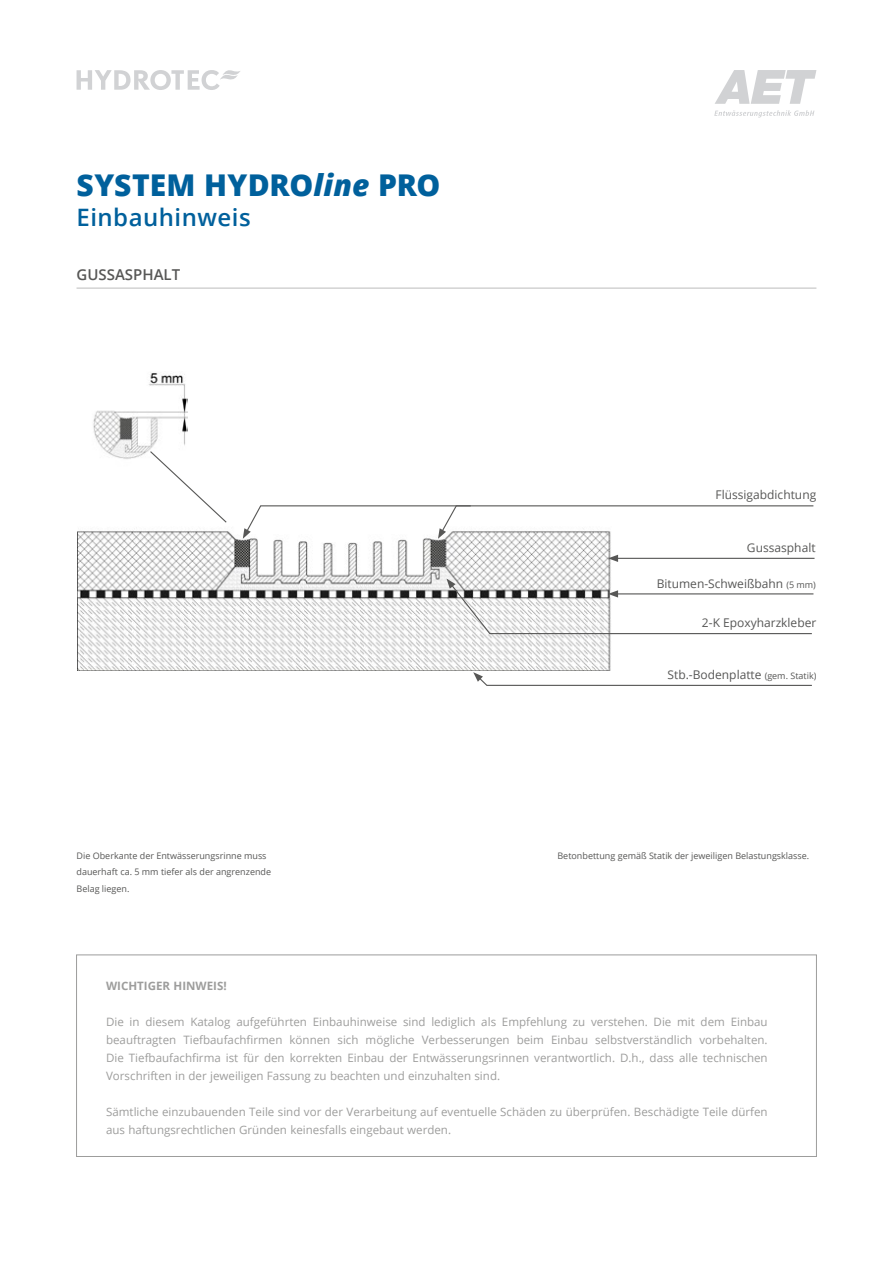
<style>
.page{position:relative;width:893px;height:1263px;background:#fff}
.page>*{position:absolute;margin:0;border:0;box-sizing:border-box;transform-origin:0 0}
.t1{font:800 30px "Open Sans";letter-spacing:-.005em;color:#00609c}
.t2{font:600 24px "Open Sans";letter-spacing:.02em;color:#00609c}
.t3{font:600 15px "Open Sans";color:#575756}
.t4{font:12px "Open Sans";color:#575756}
.t5{font:11.55px/18px "Open Sans";color:#9d9d9c;text-align:justify}
.t6{font:700 11.55px "Open Sans";color:#9d9d9c}
.t7{font:9px/16.5px "Open Sans";color:#575756}
.s1{font-style:italic}
.s2{font-size:9px}
</style>
<div class="page">
<div style="left:76px;top:954px;width:741px;height:203px;border:1px solid #9d9d9c"></div>
<hr style="left:77px;top:288px;width:739px;height:1px;background:#bcbcbc">
<img style="left:77px;top:531px;width:564px;height:140px">
<img style="left:93px;top:373px;width:94px;height:86px">
<hr style="left:616px;top:558px;width:198px;height:1px;background:#575756">
<svg style="left:608px;top:555px;width:10px;height:7px"></svg>
<svg style="left:446px;top:578px;width:367px;height:57px"></svg>
<svg style="left:473px;top:672px;width:339px;height:14px"></svg>
<svg style="left:243px;top:505px;width:571px;height:34px"></svg>
<svg style="left:149px;top:450px;width:78px;height:73px"></svg>
<svg style="left:77px;top:70px;width:163px;height:20px"></svg>
<svg style="left:715px;top:70px;width:101px;height:34px"></svg>
<svg style="left:714px;top:110px;width:100px;height:8px"></svg>
<h1 class="t1" style="left:77px;top:162px;width:365px">SYSTEM HYDRO<span class="s1">line</span> PRO</h1>
<h2 class="t2" style="left:77px;top:201px;width:176px">Einbauhinweis</h2>
<p class="t3" style="left:77px;top:264px;width:105px">GUSSASPHALT</p>
<p class="t4" style="left:715px;top:487px;width:102px">Flüssigabdichtung</p>
<p class="t4" style="left:747px;top:539px;width:70px">Gussasphalt</p>
<p class="t4" style="left:657px;top:575px;width:161px">Bitumen-Schweißbahn <span class="s2">(5 mm)</span></p>
<p class="t4" style="left:702px;top:615px;width:116px">2-K Epoxyharzkleber</p>
<p class="t4" style="left:668px;top:667px;width:150px">Stb.-Bodenplatte <span class="s2">(gem. Statik)</span></p>
<p class="t7" style="left:77px;top:847px;width:196px">Die Oberkante der Entwässerungsrinne muss dauerhaft ca. 5 mm tiefer als der angrenzende<br>Belag liegen.</p>
<p class="t7" style="left:557px;top:847px;width:253px">Betonbettung gemäß Statik der jeweiligen Belastungsklasse.</p>
<p class="t6" style="left:106px;top:978px;width:122px">WICHTIGER HINWEIS!</p>
<p class="t5" style="left:106px;top:1013px;width:663px">Die in diesem Katalog aufgeführten Einbauhinweise sind lediglich als Empfehlung zu verstehen. Die mit dem Einbau beauftragten Tiefbaufachfirmen können sich mögliche Verbesserungen beim Einbau selbstverständlich vorbehalten.<br>Die Tiefbaufachfirma ist für den korrekten Einbau der Entwässerungsrinnen verantwortlich. D.h., dass alle technischen Vorschriften in der jeweiligen Fassung zu beachten und einzuhalten sind.</p>
<p class="t5" style="left:106px;top:1103px;width:663px">Sämtliche einzubauenden Teile sind vor der Verarbeitung auf eventuelle Schäden zu überprüfen. Beschädigte Teile dürfen aus haftungsrechtlichen Gründen keinesfalls eingebaut werden.</p>
</div>
